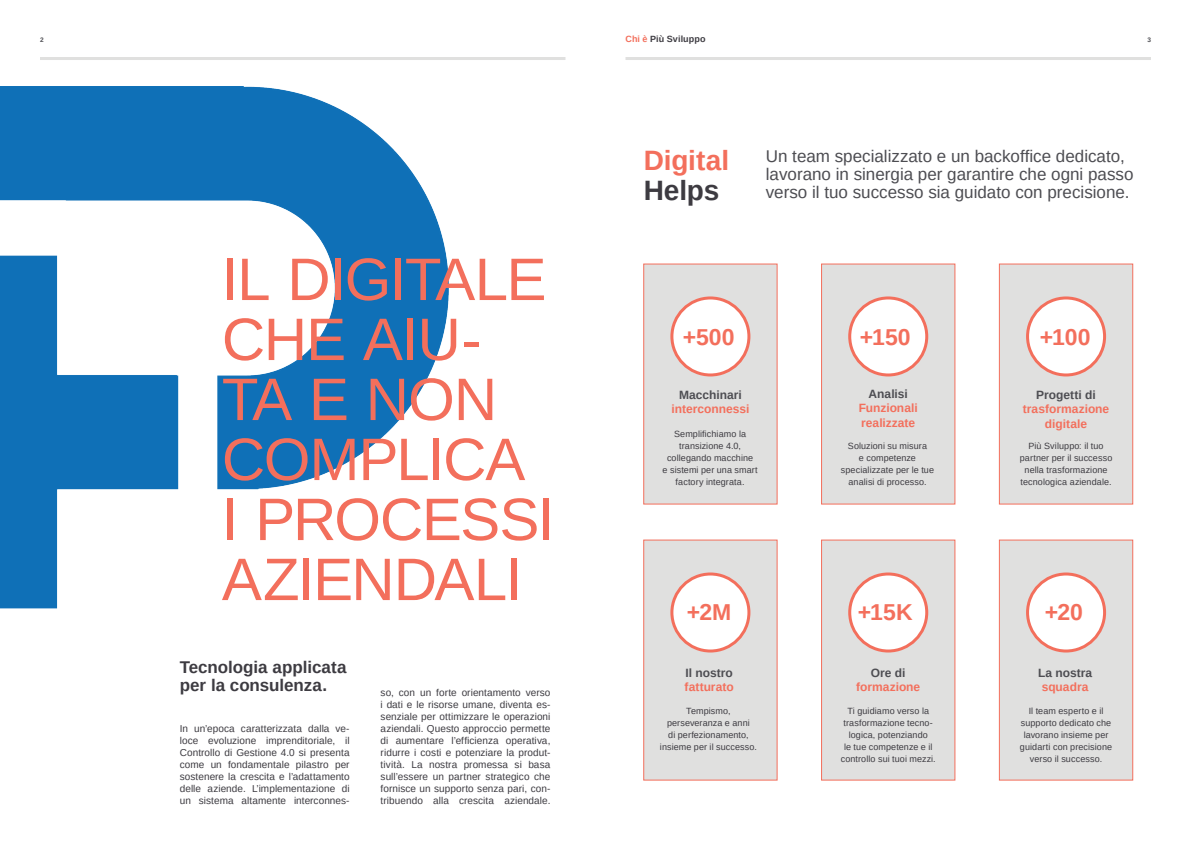
<style>
.page{position:relative;width:1191px;height:842px;background:#fff}
.page>*{position:absolute;margin:0;border:0;box-sizing:border-box;transform-origin:0 0}
.t1{font:60px/60px "Liberation Sans";letter-spacing:-.025em;color:#f36f5c}
.t2{font:700 28px "Liberation Sans";letter-spacing:-.005em;color:#f36f5c}
.t3{font:700 28px "Liberation Sans";letter-spacing:-.01em;color:#3d3b41}
.t4{font:700 23px "Liberation Sans";letter-spacing:.005em;color:#f36f5c}
.t5{font:17px/18px "Liberation Sans";color:#4d4d52}
.t6{font:700 17px/18px "Liberation Sans";letter-spacing:-.005em;color:#3d3b41}
.t7{font:700 12px/14.4px "Liberation Sans";color:#f36f5c}
.t8{font:700 12px "Liberation Sans";color:#4d4d52}
.t9{font:10px/12px "Liberation Sans";letter-spacing:.005em;color:#3d3b41;text-align:justify}
.t10{font:9px/12px "Liberation Sans";letter-spacing:.01em;color:#3d3b41;text-align:center}
.t11{font:700 9px "Liberation Sans";letter-spacing:.01em;color:#3d3b41}
.t12{font:700 6.5px "Liberation Sans";color:#4d4d52}
.s1{color:#f36f5c}
</style>
<div class="page">
<img style="left:0;top:86px;width:449px;height:522px">
<div style="left:643px;top:264px;width:134px;height:240px;background:#e0e0df;border:1px solid #f36f5c"></div>
<div style="left:643px;top:540px;width:134px;height:240px;background:#e0e0df;border:1px solid #f36f5c"></div>
<div style="left:821px;top:264px;width:134px;height:240px;background:#e0e0df;border:1px solid #f36f5c"></div>
<div style="left:821px;top:540px;width:134px;height:240px;background:#e0e0df;border:1px solid #f36f5c"></div>
<div style="left:999px;top:264px;width:134px;height:240px;background:#e0e0df;border:1px solid #f36f5c"></div>
<div style="left:999px;top:540px;width:134px;height:240px;background:#e0e0df;border:1px solid #f36f5c"></div>
<div style="left:672px;top:298px;width:77px;height:77px;background:#fff;border-radius:50%"></div>
<div style="left:670px;top:296px;width:80px;height:80px;border:3px solid #f36f5c;border-radius:50%"></div>
<div style="left:672px;top:574px;width:77px;height:77px;background:#fff;border-radius:50%"></div>
<div style="left:670px;top:572px;width:80px;height:80px;border:3px solid #f36f5c;border-radius:50%"></div>
<div style="left:849px;top:298px;width:77px;height:77px;background:#fff;border-radius:50%"></div>
<div style="left:848px;top:296px;width:80px;height:80px;border:3px solid #f36f5c;border-radius:50%"></div>
<div style="left:849px;top:574px;width:77px;height:77px;background:#fff;border-radius:50%"></div>
<div style="left:848px;top:572px;width:80px;height:80px;border:3px solid #f36f5c;border-radius:50%"></div>
<div style="left:1027px;top:298px;width:77px;height:77px;background:#fff;border-radius:50%"></div>
<div style="left:1026px;top:296px;width:80px;height:80px;border:3px solid #f36f5c;border-radius:50%"></div>
<div style="left:1027px;top:574px;width:77px;height:77px;background:#fff;border-radius:50%"></div>
<div style="left:1026px;top:572px;width:80px;height:80px;border:3px solid #f36f5c;border-radius:50%"></div>
<hr style="left:40px;top:57px;width:525px;height:3px;background:#e0e0df">
<hr style="left:625px;top:57px;width:526px;height:3px;background:#e0e0df">
<p class="t11" style="left:625px;top:33px;width:82px"><span class="s1">Chi è</span> Più Sviluppo</p>
<p class="t12" style="left:40px;top:35px;width:5px">2</p>
<p class="t12" style="left:1147px;top:35px;width:5px">3</p>
<h1 class="t1" style="left:222px;top:250px;width:334px">IL DIGITALE<br>CHE AIU-<br>TA E NON<br>COMPLICA<br>I PROCESSI<br>AZIENDALI</h1>
<h3 class="t6" style="left:180px;top:658px;width:168px">Tecnologia applicata per la consulenza.</h3>
<p class="t9" style="left:180px;top:723px;width:171px">In un’epoca caratterizzata dalla ve&shy;loce evoluzione imprenditoriale, il Controllo di Gestione 4.0 si presenta come un fondamentale pilastro per sostenere la crescita e l’adattamento delle aziende. L’implementazione di un sistema altamente interconnes-</p>
<p class="t9" style="left:381px;top:687px;width:171px">so, con un forte orientamento verso i dati e le risorse umane, diventa es&shy;senziale per ottimizzare le operazioni aziendali. Questo approccio permette di aumentare l’efficienza operativa, ridurre i costi e potenziare la produt&shy;tività. La nostra promessa si basa sull’essere un partner strategico che fornisce un supporto senza pari, con&shy;tribuendo alla crescita aziendale.</p>
<h2 class="t2" style="left:643px;top:141px;width:87px">Digital</h2>
<h2 class="t3" style="left:643px;top:171px;width:77px">Helps</h2>
<h3 class="t5" style="left:766px;top:148px;width:369px">Un team specializzato e un backoffice dedicato, lavorano in sinergia per garantire che ogni passo verso il tuo successo sia guidato con precisione.</h3>
<h3 class="t4" style="left:683px;top:321px;width:53px">+500</h3>
<h3 class="t4" style="left:859px;top:321px;width:52px">+150</h3>
<h3 class="t4" style="left:1039px;top:321px;width:52px">+100</h3>
<p class="t8" style="left:679px;top:386px;width:64px">Macchinari</p>
<p class="t7" style="left:671px;top:402px;width:79px">interconnessi</p>
<p class="t10" style="left:662px;top:428px;width:97px">Semplifichiamo la transizione 4.0, collegando macchine<br>e sistemi per una smart factory integrata.</p>
<p class="t8" style="left:868px;top:385px;width:41px">Analisi</p>
<p class="t7" style="left:858px;top:401px;width:60px">Funzionali realizzate</p>
<p class="t10" style="left:841px;top:439px;width:95px">Soluzioni su misura<br>e competenze specializzate per le tue analisi di processo.</p>
<p class="t8" style="left:1036px;top:386px;width:61px">Progetti di</p>
<p class="t7" style="left:1022px;top:402px;width:88px;text-align:center">trasformazione digitale</p>
<p class="t10" style="left:1019px;top:439px;width:94px">Più Sviluppo: il tuo partner per il successo nella trasformazione tecnologica aziendale.</p>
<h3 class="t4" style="left:686px;top:596px;width:46px">+2M</h3>
<h3 class="t4" style="left:857px;top:596px;width:56px">+15K</h3>
<h3 class="t4" style="left:1044px;top:596px;width:40px">+20</h3>
<p class="t8" style="left:685px;top:664px;width:49px">Il nostro</p>
<p class="t7" style="left:684px;top:680px;width:51px">fatturato</p>
<p class="t10" style="left:660px;top:704px;width:98px">Tempismo, perseveranza e anni<br>di perfezionamento, insieme per il successo.</p>
<p class="t8" style="left:871px;top:664px;width:36px">Ore di</p>
<p class="t7" style="left:856px;top:680px;width:66px">formazione</p>
<p class="t10" style="left:840px;top:704px;width:96px">Ti guidiamo verso la trasformazione tecno&shy;logica, potenziando<br>le tue competenze e il controllo sui tuoi mezzi.</p>
<p class="t8" style="left:1038px;top:664px;width:56px">La nostra</p>
<p class="t7" style="left:1041px;top:680px;width:48px">squadra</p>
<p class="t10" style="left:1020px;top:704px;width:94px">Il team esperto e il supporto dedicato che lavorano insieme per guidarti con precisione verso il successo.</p>
</div>
